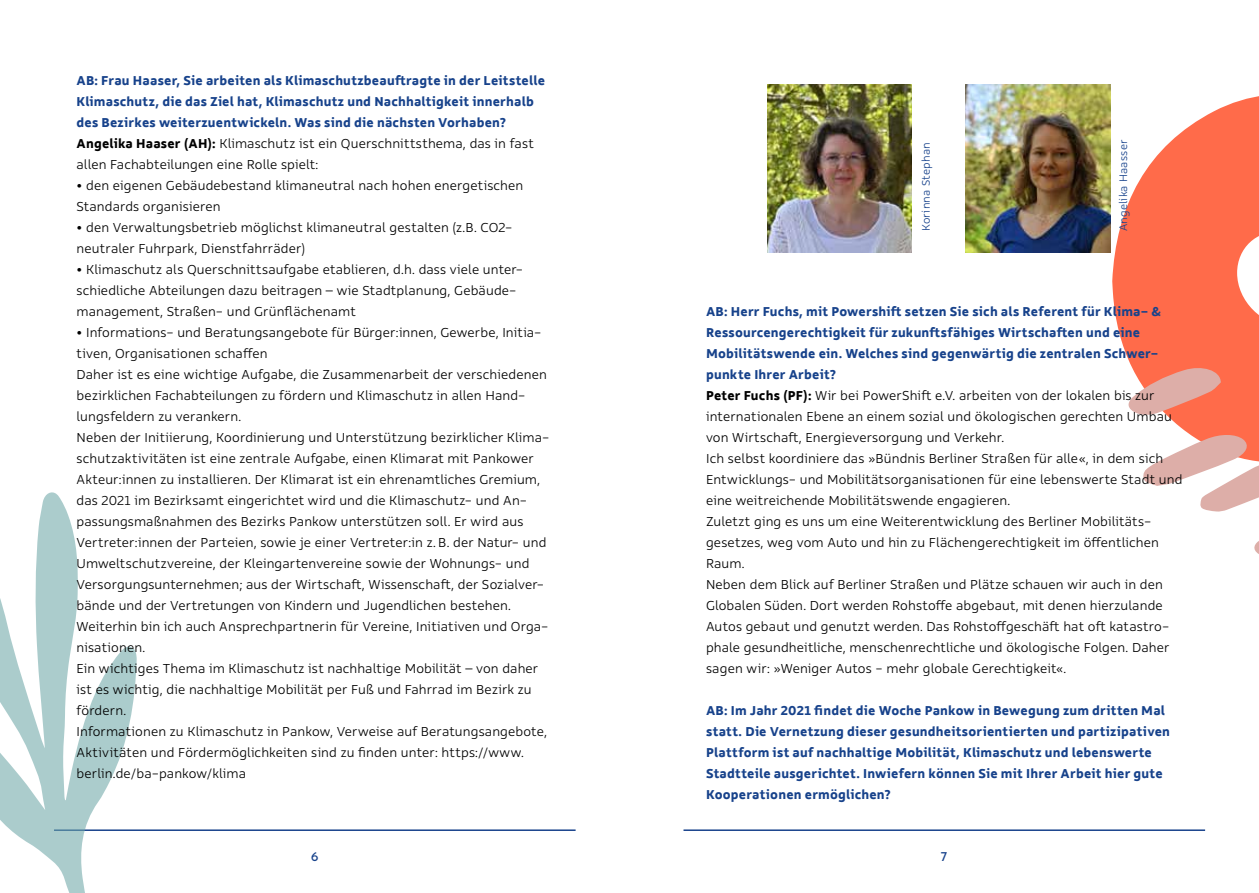
<style>
.page{position:relative;width:1259px;height:893px;background:#fff}
.page>*{position:absolute;margin:0;border:0;box-sizing:border-box;transform-origin:0 0}
.t1{font:300 14.25px/21px "Rehn W03";letter-spacing:.005em;color:#000}
.t2{font:700 14.25px/21px "Rehn W03";letter-spacing:.015em;color:#17428b}
.t3{font:13.5px "Josefin Sans";color:#17428b}
.t4{font:300 12px "Rehn W03";letter-spacing:.02em;color:#17428b}
.s1{color:#000}
.s2{font-weight:300;color:#000}
.s3{font-weight:700;color:#17428b}
.s4{font-weight:700}
</style>
<div class="page">
<hr style="left:54px;top:829px;width:521px;height:2px;background:#17428b">
<svg style="left:1112px;top:96px;width:147px;height:337px;fill:#ff6b4a"></svg>
<hr style="left:683px;top:829px;width:522px;height:2px;background:#17428b">
<svg style="left:0;top:492px;width:137px;height:401px"></svg>
<svg style="left:1125px;top:365px;width:95px;height:51px"></svg>
<svg style="left:1143px;top:433px;width:116px;height:121px"></svg>
<img style="left:767px;top:85px;width:144px;height:168px">
<img style="left:965px;top:85px;width:145px;height:168px">
<p class="t2" style="left:77px;top:69px;width:470px">AB: Frau Haaser, Sie arbeiten als Klimaschutzbeauftragte in der Leitstelle Klimaschutz, die das Ziel hat, Klimaschutz und Nachhaltigkeit innerhalb des Bezirkes weiterzuentwickeln. Was sind die nächsten Vorhaben?<br><span class="s1">Angelika Haaser (AH):</span> <span class="s2">Klimaschutz ist ein Querschnittsthema, das in fast allen Fachabteilungen eine Rolle spielt:</span></p>
<p class="t1" style="left:77px;top:174px;width:448px">• den eigenen Gebäudebestand klimaneutral nach hohen energetischen<br>Standards organisieren</p>
<p class="t1" style="left:77px;top:216px;width:437px">• den Verwaltungsbetrieb möglichst klimaneutral gestalten (z.B. CO2- neutraler Fuhrpark, Dienstfahrräder)</p>
<p class="t1" style="left:77px;top:258px;width:448px">• Klimaschutz als Querschnittsaufgabe etablieren, d.h. dass viele unter&shy;schiedliche Abteilungen dazu beitragen – wie Stadtplanung, Gebäude&shy;management, Straßen- und Grünflächenamt</p>
<p class="t1" style="left:77px;top:321px;width:474px">• Informations- und Beratungsangebote für Bürger:innen, Gewerbe, Initia&shy;tiven, Organisationen schaffen<br>Daher ist es eine wichtige Aufgabe, die Zusammenarbeit der verschiedenen bezirklichen Fachabteilungen zu fördern und Klimaschutz in allen Hand&shy;lungsfeldern zu verankern.<br>Neben der Initiierung, Koordinierung und Unterstützung bezirklicher Klima&shy;schutzaktivitäten ist eine zentrale Aufgabe, einen Klimarat mit Pankower Akteur:innen zu installieren. Der Klimarat ist ein ehrenamtliches Gremium, das 2021 im Bezirksamt eingerichtet wird und die Klimaschutz- und An&shy;passungsmaßnahmen des Bezirks Pankow unterstützen soll. Er wird aus Vertreter:innen der Parteien, sowie je einer Vertreter:in z. B. der Natur- und Umweltschutzvereine, der Kleingartenvereine sowie der Wohnungs- und Versorgungsunternehmen; aus der Wirtschaft, Wissenschaft, der Sozialver&shy;bände und der Vertretungen von Kindern und Jugendlichen bestehen.<br>Weiterhin bin ich auch Ansprechpartnerin für Vereine, Initiativen und Orga&shy;nisationen.<br>Ein wichtiges Thema im Klimaschutz ist nachhaltige Mobilität – von daher ist es wichtig, die nachhaltige Mobilität per Fuß und Fahrrad im Bezirk zu fördern.<br>Informationen zu Klimaschutz in Pankow, Verweise auf Beratungsangebote, Aktivitäten und Fördermöglichkeiten sind zu finden unter: https://www. berlin.de/ba-pankow/klima</p>
<p class="t4" style="left:918px;top:231px;width:90px;rotate:-90deg">Korinna Stephan</p>
<p class="t4" style="left:1115px;top:231px;width:93px;rotate:-90deg">Angelika Haasser</p>
<p class="t1" style="left:706px;top:300px;width:478px"><span class="s3">AB: Herr Fuchs, mit Powershift setzen Sie sich als Referent für Klima- &amp; Ressourcengerechtigkeit für zukunftsfähiges Wirtschaften und eine Mobilitätswende ein. Welches sind gegenwärtig die zentralen Schwer&shy;punkte Ihrer Arbeit?<br></span><span class="s4">Peter Fuchs (PF):</span> Wir bei PowerShift e.V. arbeiten von der lokalen bis zur internationalen Ebene an einem sozial und ökologischen gerechten Umbau von Wirtschaft, Energieversorgung und Verkehr.<br>Ich selbst koordiniere das »Bündnis Berliner Straßen für alle«, in dem sich Entwicklungs- und Mobilitätsorganisationen für eine lebenswerte Stadt und eine weitreichende Mobilitätswende engagieren.<br>Zuletzt ging es uns um eine Weiterentwicklung des Berliner Mobilitäts&shy;gesetzes, weg vom Auto und hin zu Flächengerechtigkeit im öffentlichen Raum.<br>Neben dem Blick auf Berliner Straßen und Plätze schauen wir auch in den Globalen Süden. Dort werden Rohstoffe abgebaut, mit denen hierzulande Autos gebaut und genutzt werden. Das Rohstoffgeschäft hat oft katastro&shy;phale gesundheitliche, menschenrechtliche und ökologische Folgen. Daher sagen wir: »Weniger Autos - mehr globale Gerechtigkeit«.</p>
<p class="t2" style="left:706px;top:699px;width:465px">AB: Im Jahr 2021 findet die Woche Pankow in Bewegung zum dritten Mal statt. Die Vernetzung dieser gesundheitsorientierten und partizipativen Plattform ist auf nachhaltige Mobilität, Klimaschutz und lebenswerte Stadtteile ausgerichtet. Inwiefern können Sie mit Ihrer Arbeit hier gute Kooperationen ermöglichen?</p>
<p class="t3" style="left:311px;top:845px;width:9px">6</p>
<p class="t3" style="left:941px;top:845px;width:8px">7</p>
</div>
